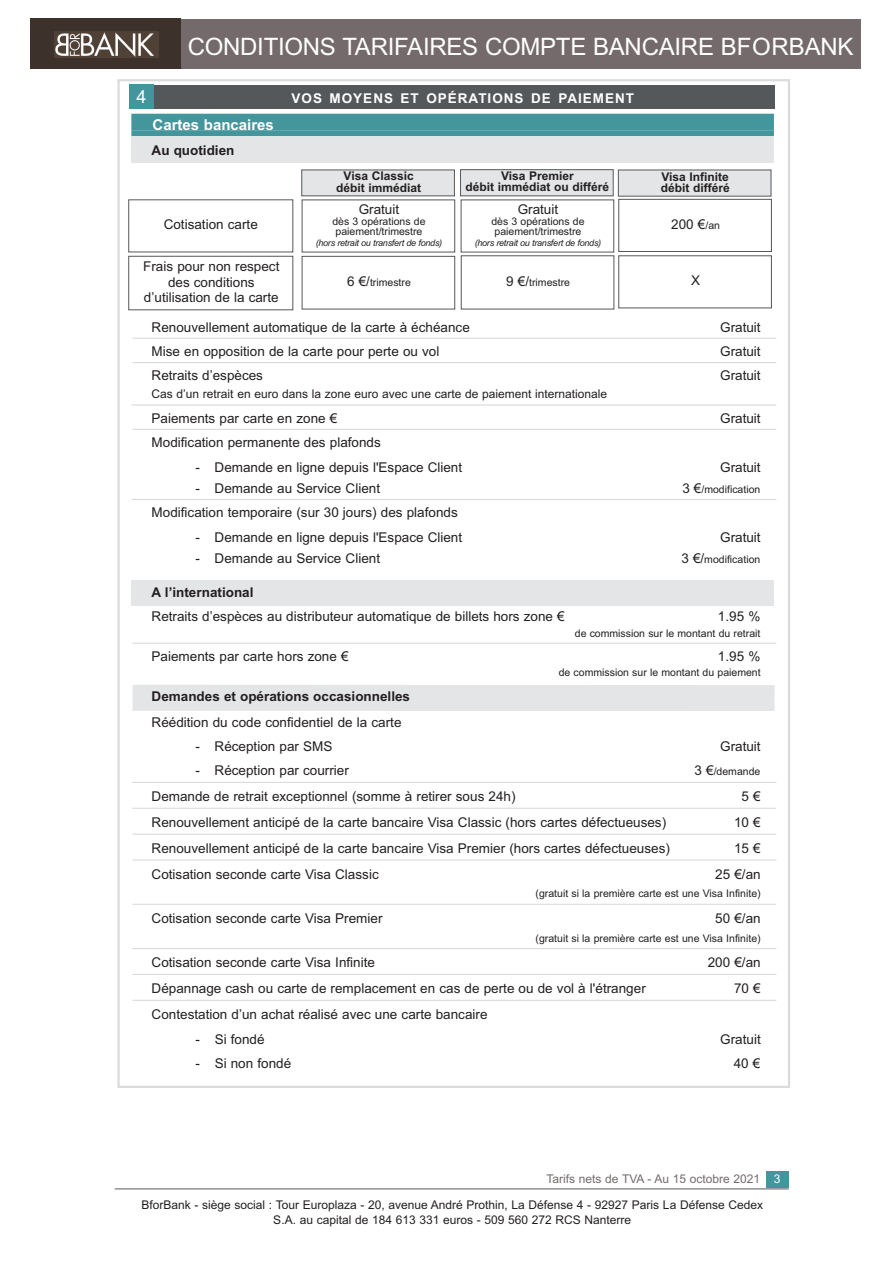
<style>
.page{position:relative;width:893px;height:1263px;background:#fff}
.page>*{position:absolute;margin:0;border:0;box-sizing:border-box;transform-origin:0 0}
.t1{font:24px "Arial";letter-spacing:-.01em;color:#fff}
.t2{font:18px "Arial";color:#fff}
.t3{font:700 15px "Arial";color:#fff}
.t4{font:13.5px/15.5px "Arial";color:#231f20;text-align:center}
.t5{font:700 13.5px "Arial";color:#231f20}
.t6{font:700 13.5px "Arial";letter-spacing:.075em;color:#fff}
.t7{font:12px/14.4px "Arial";color:#231f20;text-align:center}
.t8{font:700 12px/10.9px "Arial";color:#231f20;text-align:center}
.t9{font:12px "Arial";color:#746a6b}
.t10{font:10.5px/10.9px "Arial";color:#231f20}
.t11{font:italic 9px "Arial";letter-spacing:-.03em;color:#231f20}
.s1{font-size:10.5px}
.s2{font-size:13.5px}
.s3{color:#fff}
</style>
<div class="page">
<div style="left:30px;top:19px;width:830px;height:50px;background:#746a6b"></div>
<div style="left:30px;top:19px;width:150px;height:50px;background:#3d312c"></div>
<img style="left:55px;top:31px;width:103px;height:27px">
<hr style="left:115px;top:1188px;width:674px;height:1px;background:#55585b">
<div style="left:766px;top:1171px;width:22px;height:16px;background:#44969d"></div>
<div style="left:130px;top:85px;width:645px;height:24px;background:#55585b"></div>
<div style="left:130px;top:85px;width:24px;height:24px;background:#44969d"></div>
<div style="left:132px;top:137px;width:642px;height:26px;background:#e3e5e7"></div>
<div style="left:132px;top:580px;width:642px;height:26px;background:#e3e5e7"></div>
<div style="left:133px;top:685px;width:642px;height:26px;background:#e3e5e7"></div>
<div style="left:131px;top:114px;width:643px;height:16px;background:#44969d"></div>
<div style="left:131px;top:130px;width:643px;height:6px;background:#44969d"></div>
<hr style="left:132px;top:338px;width:644px;height:1px;background:#dbdbdd">
<hr style="left:132px;top:362px;width:644px;height:1px;background:#dbdbdd">
<hr style="left:131px;top:404px;width:645px;height:1px;background:#dbdbdd">
<hr style="left:132px;top:429px;width:644px;height:1px;background:#dbdbdd">
<hr style="left:132px;top:499px;width:644px;height:1px;background:#dbdbdd">
<hr style="left:132px;top:643px;width:644px;height:1px;background:#dbdbdd">
<hr style="left:132px;top:782px;width:644px;height:1px;background:#dbdbdd">
<hr style="left:132px;top:808px;width:644px;height:1px;background:#dbdbdd">
<hr style="left:132px;top:833px;width:644px;height:2px;background:#dbdbdd">
<hr style="left:132px;top:859px;width:644px;height:1px;background:#dbdbdd">
<hr style="left:132px;top:904px;width:644px;height:1px;background:#dbdbdd">
<hr style="left:132px;top:948px;width:644px;height:1px;background:#dbdbdd">
<hr style="left:132px;top:974px;width:644px;height:1px;background:#dbdbdd">
<hr style="left:132px;top:1000px;width:644px;height:1px;background:#dbdbdd">
<div style="left:302px;top:170px;width:152px;height:25px;background:#e3e5e7"></div>
<div style="left:301px;top:170px;width:154px;height:26px;border:1px solid #55585b"></div>
<div style="left:461px;top:170px;width:152px;height:25px;background:#e3e5e7"></div>
<div style="left:460px;top:169px;width:154px;height:27px;border:1px solid #55585b"></div>
<div style="left:128px;top:199px;width:165px;height:53px;border:1px solid #55585b"></div>
<div style="left:619px;top:170px;width:152px;height:26px;background:#e3e5e7"></div>
<div style="left:618px;top:170px;width:153px;height:27px;border:1px solid #55585b"></div>
<div style="left:618px;top:199px;width:154px;height:53px;border:1px solid #55585b"></div>
<div style="left:128px;top:256px;width:165px;height:54px;border:1px solid #55585b"></div>
<div style="left:302px;top:256px;width:153px;height:53px;border:1px solid #55585b"></div>
<div style="left:461px;top:255px;width:153px;height:54px;border:1px solid #55585b"></div>
<div style="left:618px;top:255px;width:154px;height:53px;border:1px solid #55585b"></div>
<h1 class="t1" style="left:188px;top:33px;width:667px">CONDITIONS TARIFAIRES COMPTE BANCAIRE BFORBANK</h1>
<h2 class="t2" style="left:137px;top:86px;width:12px">4</h2>
<p class="t6" style="left:292px;top:90px;width:344px">VOS MOYENS ET OPÉRATIONS DE PAIEMENT</p>
<p class="t3" style="left:153px;top:116px;width:123px">Cartes bancaires</p>
<p class="t5" style="left:152px;top:142px;width:84px">Au quotidien</p>
<p class="t4" style="left:164px;top:217px;width:96px">Cotisation carte</p>
<p class="t8" style="left:336px;top:169px;width:87px;line-height:12.5px">Visa Classic débit immédiat</p>
<p class="t8" style="left:466px;top:171px;width:145px">Visa Premier<br>débit immédiat ou différé</p>
<p class="t4" style="left:359px;top:201px;width:42px">Gratuit</p>
<p class="t10" style="left:332px;top:215px;width:95px">dès 3 opérations de paiement/trimestre</p>
<p class="t11" style="left:316px;top:238px;width:128px">(hors retrait ou transfert de fonds)</p>
<p class="t4" style="left:518px;top:201px;width:42px">Gratuit</p>
<p class="t10" style="left:491px;top:215px;width:95px">dès 3 opérations de paiement/trimestre</p>
<p class="t11" style="left:475px;top:238px;width:128px">(hors retrait ou transfert de fonds)</p>
<p class="t8" style="left:661px;top:171px;width:71px;text-align:left">Visa Infinite débit différé</p>
<p class="t4" style="left:671px;top:217px;width:50px">200 €<span class="s1">/an</span></p>
<p class="t4" style="left:143px;top:259px;width:138px">Frais pour non respect des conditions d’utilisation de la carte</p>
<p class="t10" style="left:347px;top:277px;width:65px"><span class="s2">6 €/</span>trimestre</p>
<p class="t10" style="left:506px;top:277px;width:65px"><span class="s2">9 €/</span>trimestre</p>
<p class="t4" style="left:691px;top:273px;width:11px">X</p>
<p class="t4" style="left:152px;top:319px;width:320px">Renouvellement automatique de la carte à échéance</p>
<p class="t4" style="left:720px;top:319px;width:42px">Gratuit</p>
<p class="t4" style="left:152px;top:344px;width:289px">Mise en opposition de la carte pour perte ou vol</p>
<p class="t4" style="left:720px;top:344px;width:42px">Gratuit</p>
<p class="t4" style="left:152px;top:368px;width:113px">Retraits d’espèces</p>
<p class="t4" style="left:720px;top:368px;width:42px">Gratuit</p>
<p class="t7" style="left:152px;top:387px;width:457px">Cas d’un retrait en euro dans la zone euro avec une carte de paiement internationale</p>
<p class="t4" style="left:152px;top:410px;width:187px">Paiements par carte en zone €</p>
<p class="t4" style="left:720px;top:410px;width:42px">Gratuit</p>
<p class="t4" style="left:152px;top:435px;width:231px">Modification permanente des plafonds</p>
<p class="t4" style="left:195px;top:459px;width:268px">- Demande en ligne depuis l'Espace Client</p>
<p class="t4" style="left:720px;top:459px;width:42px">Gratuit</p>
<p class="t4" style="left:195px;top:480px;width:186px">- Demande au Service Client</p>
<p class="t10" style="left:682px;top:484px;width:80px"><span class="s2">3 €</span>/modification</p>
<p class="t4" style="left:152px;top:505px;width:308px">Modification temporaire (sur 30 jours) des plafonds</p>
<p class="t4" style="left:195px;top:529px;width:268px">- Demande en ligne depuis l'Espace Client</p>
<p class="t4" style="left:720px;top:529px;width:42px">Gratuit</p>
<p class="t4" style="left:195px;top:551px;width:186px">- Demande au Service Client</p>
<p class="t10" style="left:681px;top:554px;width:80px"><span class="s2">3 €/</span>modification</p>
<p class="t5" style="left:152px;top:584px;width:103px">A l’international</p>
<p class="t4" style="left:152px;top:609px;width:415px">Retraits d’espèces au distributeur automatique de billets hors zone €</p>
<p class="t4" style="left:718px;top:609px;width:44px">1.95 %</p>
<p class="t10" style="left:575px;top:627px;width:187px">de commission sur le montant du retrait</p>
<p class="t4" style="left:152px;top:648px;width:198px">Paiements par carte hors zone €</p>
<p class="t4" style="left:718px;top:648px;width:44px">1.95 %</p>
<p class="t10" style="left:559px;top:667px;width:203px">de commission sur le montant du paiement</p>
<p class="t5" style="left:152px;top:688px;width:260px">Demandes et opérations occasionnelles</p>
<p class="t4" style="left:152px;top:714px;width:251px">Réédition du code confidentiel de la carte</p>
<p class="t4" style="left:195px;top:739px;width:138px">- Réception par SMS</p>
<p class="t4" style="left:720px;top:739px;width:42px">Gratuit</p>
<p class="t4" style="left:195px;top:763px;width:155px">- Réception par courrier</p>
<p class="t10" style="left:695px;top:766px;width:67px"><span class="s2">3 €</span>/demande</p>
<p class="t4" style="left:152px;top:789px;width:365px">Demande de retrait exceptionnel (somme à retirer sous 24h)</p>
<p class="t4" style="left:742px;top:789px;width:21px">5 €</p>
<p class="t4" style="left:152px;top:815px;width:516px">Renouvellement anticipé de la carte bancaire Visa Classic (hors cartes défectueuses)</p>
<p class="t4" style="left:734px;top:815px;width:28px">10 €</p>
<p class="t4" style="left:152px;top:841px;width:520px">Renouvellement anticipé de la carte bancaire Visa Premier (hors cartes défectueuses)</p>
<p class="t4" style="left:734px;top:841px;width:28px">15 €</p>
<p class="t4" style="left:152px;top:866px;width:229px">Cotisation seconde carte Visa Classic</p>
<p class="t4" style="left:715px;top:866px;width:47px">25 €/an</p>
<p class="t10" style="left:536px;top:888px;width:227px">(gratuit si la première carte est une Visa Infinite)</p>
<p class="t4" style="left:152px;top:911px;width:232px">Cotisation seconde carte Visa Premier</p>
<p class="t4" style="left:715px;top:911px;width:47px">50 €/an</p>
<p class="t10" style="left:536px;top:932px;width:227px">(gratuit si la première carte est une Visa Infinite)</p>
<p class="t4" style="left:152px;top:955px;width:225px">Cotisation seconde carte Visa Infinite</p>
<p class="t4" style="left:708px;top:955px;width:54px">200 €/an</p>
<p class="t4" style="left:152px;top:981px;width:496px">Dépannage cash ou carte de remplacement en cas de perte ou de vol à l'étranger</p>
<p class="t4" style="left:734px;top:981px;width:28px">70 €</p>
<p class="t4" style="left:152px;top:1007px;width:337px">Contestation d’un achat réalisé avec une carte bancaire</p>
<p class="t4" style="left:196px;top:1031px;width:71px">- Si fondé</p>
<p class="t4" style="left:720px;top:1031px;width:42px">Gratuit</p>
<p class="t4" style="left:196px;top:1055px;width:97px">- Si non fondé</p>
<p class="t4" style="left:734px;top:1055px;width:28px">40 €</p>
<p class="t9" style="left:547px;top:1172px;width:235px">Tarifs nets de TVA - Au 15 octobre 2021 <span class="s3">3</span></p>
<p class="t7" style="left:142px;top:1198px;width:623px">BforBank - siège social : Tour Europlaza - 20, avenue André Prothin, La Défense 4 - 92927 Paris La Défense Cedex<br>S.A. au capital de 184 613 331 euros - 509 560 272 RCS Nanterre</p>
</div>
